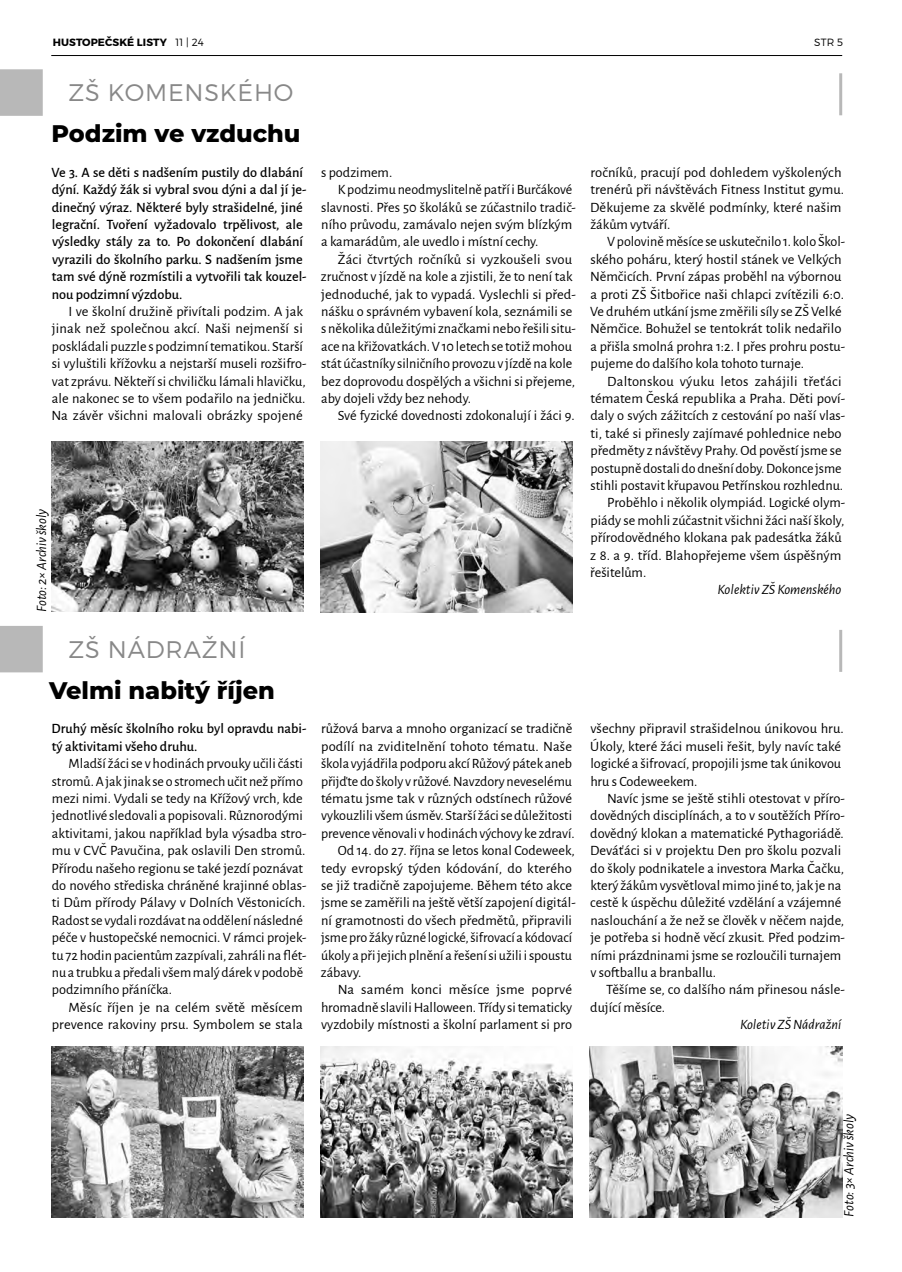
<style>
.page{position:relative;width:902px;height:1272px;background:#fff}
.page>*{position:absolute;margin:0;border:0;box-sizing:border-box;transform-origin:0 0}
.t1{font:800 24px "Montserrat";color:#000}
.t2{font:300 24px "Montserrat";letter-spacing:.035em;color:#888}
.t3{font:14.25px/17.4px "Alegreya Sans";color:#000}
.t4{font:500 14.25px/17.4px "Alegreya Sans";color:#000}
.t5{font:italic 14.25px "Alegreya Sans";color:#000}
.t6{font:700 10.5px "Montserrat";letter-spacing:.01em;color:#000}
.t7{font:300 10.5px "Montserrat";color:#000}
.s1{font-weight:300}
</style>
<div class="page">
<hr style="left:51px;top:55px;width:791px;height:1px;background:#000">
<div style="left:0;top:626px;width:43px;height:46px;background:#b8b8b8"></div>
<hr style="left:839px;top:630px;width:3px;height:42px;background:#b8b8b8">
<div style="left:0;top:69px;width:43px;height:47px;background:#b8b8b8"></div>
<hr style="left:839px;top:73px;width:3px;height:42px;background:#b8b8b8">
<img style="left:51px;top:442px;width:253px;height:170px">
<img style="left:321px;top:442px;width:252px;height:170px">
<img style="left:51px;top:1047px;width:253px;height:170px">
<img style="left:321px;top:1047px;width:252px;height:170px">
<img style="left:590px;top:1047px;width:252px;height:170px">
<p class="t6" style="left:53px;top:36px;width:153px">HUSTOPEČSKÉ LISTY <span class="s1">11 | 24</span></p>
<p class="t7" style="left:814px;top:36px;width:30px">STR 5</p>
<h1 class="t2" style="left:68px;top:79px;width:226px">ZŠ KOMENSKÉHO</h1>
<h1 class="t1" style="left:52px;top:120px;width:250px">Podzim ve vzduchu</h1>
<p class="t4" style="left:52px;top:164px;width:256px">Ve 3. A se děti s nadšením pustily do dlabání dýní. Každý žák si vybral svou dýni a dal jí je&shy;dinečný výraz. Některé byly strašidelné, jiné legrační. Tvoření vyžadovalo trpělivost, ale výsledky stály za to. Po dokončení dlabání vyrazili do školního parku. S nadšením jsme tam své dýně rozmístili a vytvořili tak kouzel&shy;nou podzimní výzdobu.</p>
<p class="t3" style="left:52px;top:303px;width:257px;text-indent:17px">I ve školní družině přivítali podzim. A jak jinak než společnou akcí. Naši nejmenší si poskládali puzzle s podzimní tematikou. Starší si vyluštili křížovku a nejstarší museli rozšifro&shy;vat zprávu. Někteří si chviličku lámali hlavičku, ale nakonec se to všem podařilo na jedničku.<br>Na závěr všichni malovali obrázky spojené</p>
<p class="t5" style="left:33px;top:612px;width:106px;rotate:-90deg">Foto: 2× Archiv školy</p>
<h1 class="t2" style="left:68px;top:635px;width:178px">ZŠ NÁDRAŽNÍ</h1>
<h1 class="t1" style="left:49px;top:676px;width:227px">Velmi nabitý říjen</h1>
<p class="t4" style="left:52px;top:720px;width:256px">Druhý měsíc školního roku byl opravdu nabi&shy;tý aktivitami všeho druhu.</p>
<p class="t3" style="left:52px;top:755px;width:256px;text-indent:17px">Mladší žáci se v hodinách prvouky učili části stromů. A jak jinak se o stromech učit než přímo mezi nimi. Vydali se tedy na Křížový vrch, kde jednotlivé sledovali a popisovali. Různorodými aktivitami, jakou například byla výsadba stro&shy;mu v CVČ Pavučina, pak oslavili Den stromů.<br>Přírodu našeho regionu se také jezdí poznávat do nového střediska chráněné krajinné oblas&shy;ti Dům přírody Pálavy v Dolních Věstonicích.<br>Radost se vydali rozdávat na oddělení následné péče v hustopečské nemocnici. V rámci projek&shy;tu 72 hodin pacientům zazpívali, zahráli na flét&shy;nu a trubku a předali všem malý dárek v podobě podzimního přáníčka.</p>
<p class="t3" style="left:52px;top:999px;width:252px;text-align:right">Měsíc říjen je na celém světě měsícem prevence rakoviny prsu. Symbolem se stala</p>
<p class="t3" style="left:321px;top:164px;width:73px">s podzimem.</p>
<p class="t3" style="left:338px;top:181px;width:236px">K podzimu neodmyslitelně patří i Burčákové</p>
<p class="t3" style="left:321px;top:199px;width:256px">slavnosti. Přes 50 školáků se zúčastnilo tradič-</p>
<p class="t3" style="left:321px;top:216px;width:252px">ního průvodu, zamávalo nejen svým blízkým</p>
<p class="t3" style="left:321px;top:233px;width:219px">a kamarádům, ale uvedlo i místní cechy.</p>
<p class="t3" style="left:338px;top:251px;width:236px">Žáci čtvrtých ročníků si vyzkoušeli svou</p>
<p class="t3" style="left:321px;top:268px;width:253px">zručnost v jízdě na kole a zjistili, že to není tak</p>
<p class="t3" style="left:321px;top:286px;width:256px">jednoduché, jak to vypadá. Vyslechli si před-</p>
<p class="t3" style="left:321px;top:303px;width:252px">nášku o správném vybavení kola, seznámili se</p>
<p class="t3" style="left:321px;top:320px;width:256px">s několika důležitými značkami nebo řešili situ-</p>
<p class="t3" style="left:321px;top:338px;width:252px">ace na křižovatkách. V 10 letech se totiž mohou</p>
<p class="t3" style="left:321px;top:355px;width:253px">stát účastníky silničního provozu v jízdě na kole</p>
<p class="t3" style="left:321px;top:373px;width:255px">bez doprovodu dospělých a všichni si přejeme,</p>
<p class="t3" style="left:321px;top:390px;width:151px">aby dojeli vždy bez nehody.</p>
<p class="t3" style="left:338px;top:407px;width:239px">Své fyzické dovednosti zdokonalují i žáci 9.</p>
<p class="t3" style="left:590px;top:164px;width:255px">ročníků, pracují pod dohledem vyškolených trenérů při návštěvách Fitness Institut gymu.<br>Děkujeme za skvělé podmínky, které našim žákům vytváří.</p>
<p class="t3" style="left:590px;top:233px;width:257px;text-indent:17px">V polovině měsíce se uskutečnilo 1. kolo Škol&shy;ského poháru, který hostil stánek ve Velkých Němčicích. První zápas proběhl na výbornou a proti ZŠ Šitbořice naši chlapci zvítězili 6:0.<br>Ve druhém utkání jsme změřili síly se ZŠ Velké Němčice. Bohužel se tentokrát tolik nedařilo a přišla smolná prohra 1:2. I přes prohru postu&shy;pujeme do dalšího kola tohoto turnaje.</p>
<p class="t3" style="left:607px;top:373px;width:236px">Daltonskou výuku letos zahájili třeťáci</p>
<p class="t3" style="left:590px;top:390px;width:256px">tématem Česká republika a Praha. Děti poví-</p>
<p class="t3" style="left:590px;top:407px;width:256px">daly o svých zážitcích z cestování po naší vlas-</p>
<p class="t3" style="left:590px;top:425px;width:252px">ti, také si přinesly zajímavé pohlednice nebo</p>
<p class="t3" style="left:591px;top:442px;width:252px">předměty z návštěvy Prahy. Od pověstí jsme se</p>
<p class="t3" style="left:591px;top:460px;width:253px">postupně dostali do dnešní doby. Dokonce jsme</p>
<p class="t3" style="left:590px;top:477px;width:254px">stihli postavit křupavou Petřínskou rozhlednu.</p>
<p class="t3" style="left:607px;top:494px;width:240px">Proběhlo i několik olympiád. Logické olym-</p>
<p class="t3" style="left:591px;top:512px;width:255px">piády se mohli zúčastnit všichni žáci naší školy,</p>
<p class="t3" style="left:591px;top:529px;width:253px">přírodovědného klokana pak padesátka žáků</p>
<p class="t3" style="left:590px;top:546px;width:253px">z 8. a 9. tříd. Blahopřejeme všem úspěšným</p>
<p class="t3" style="left:590px;top:564px;width:58px">řešitelům.</p>
<p class="t5" style="left:717px;top:581px;width:125px">Kolektiv ZŠ Komenského</p>
<p class="t3" style="left:321px;top:720px;width:253px">růžová barva a mnoho organizací se tradičně</p>
<p class="t3" style="left:321px;top:738px;width:252px">podílí na zviditelnění tohoto tématu. Naše</p>
<p class="t3" style="left:321px;top:755px;width:253px">škola vyjádřila podporu akcí Růžový pátek aneb</p>
<p class="t3" style="left:321px;top:773px;width:252px">přijďte do školy v růžové. Navzdory neveselému</p>
<p class="t3" style="left:321px;top:790px;width:252px">tématu jsme tak v různých odstínech růžové</p>
<p class="t3" style="left:321px;top:807px;width:252px">vykouzlili všem úsměv. Starší žáci se důležitosti</p>
<p class="t3" style="left:321px;top:825px;width:255px">prevence věnovali v hodinách výchovy ke zdraví.</p>
<p class="t3" style="left:338px;top:842px;width:239px">Od 14. do 27. října se letos konal Codeweek,</p>
<p class="t3" style="left:321px;top:860px;width:252px">tedy evropský týden kódování, do kterého</p>
<p class="t3" style="left:321px;top:877px;width:252px">se již tradičně zapojujeme. Během této akce</p>
<p class="t3" style="left:321px;top:894px;width:256px">jsme se zaměřili na ještě větší zapojení digitál-</p>
<p class="t3" style="left:321px;top:912px;width:252px">ní gramotnosti do všech předmětů, připravili</p>
<p class="t3" style="left:321px;top:929px;width:253px">jsme pro žáky různé logické, šifrovací a kódovací</p>
<p class="t3" style="left:321px;top:946px;width:252px">úkoly a při jejich plnění a řešení si užili i spoustu</p>
<p class="t3" style="left:321px;top:964px;width:42px">zábavy.</p>
<p class="t3" style="left:338px;top:981px;width:236px">Na samém konci měsíce jsme poprvé</p>
<p class="t3" style="left:321px;top:999px;width:253px">hromadně slavili Halloween. Třídy si tematicky</p>
<p class="t3" style="left:321px;top:1016px;width:252px">vyzdobily místnosti a školní parlament si pro</p>
<p class="t3" style="left:590px;top:720px;width:255px">všechny připravil strašidelnou únikovou hru.<br>Úkoly, které žáci museli řešit, byly navíc také logické a šifrovací, propojili jsme tak únikovou hru s Codeweekem.</p>
<p class="t3" style="left:590px;top:790px;width:257px;text-indent:17px">Navíc jsme se ještě stihli otestovat v příro&shy;dovědných disciplínách, a to v soutěžích Příro&shy;dovědný klokan a matematické Pythagoriádě.<br>Deváťáci si v projektu Den pro školu pozvali do školy podnikatele a investora Marka Čačku, který žákům vysvětloval mimo jiné to, jak je na cestě k úspěchu důležité vzdělání a vzájemné naslouchání a že než se člověk v něčem najde, je potřeba si hodně věcí zkusit. Před podzim&shy;ními prázdninami jsme se rozloučili turnajem v softballu a branballu.</p>
<p class="t3" style="left:590px;top:981px;width:256px;text-indent:16px">Těšíme se, co dalšího nám přinesou násle&shy;dující měsíce.</p>
<p class="t5" style="left:740px;top:1016px;width:103px">Koletiv ZŠ Nádražní</p>
<p class="t5" style="left:841px;top:1217px;width:106px;rotate:-90deg">Foto: 3× Archiv školy</p>
</div>
